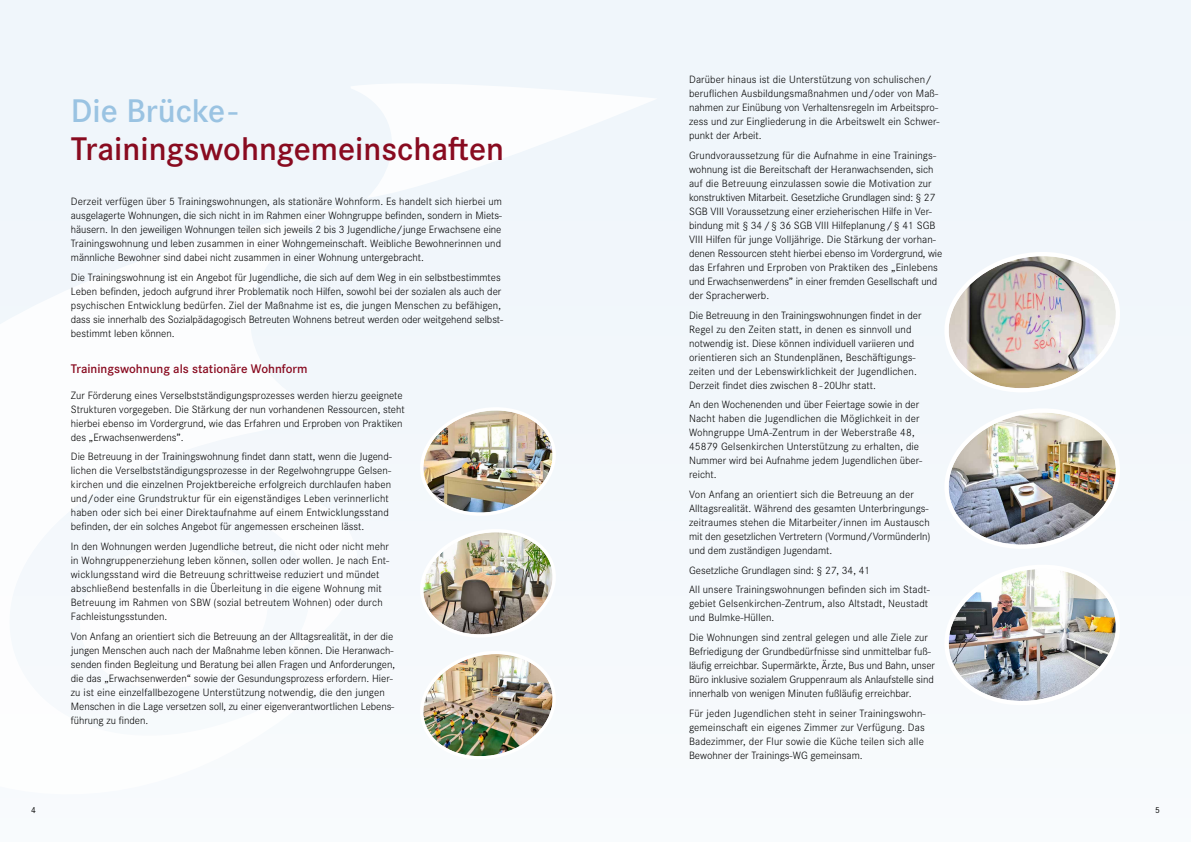
<style>
.page{position:relative;width:1191px;height:842px;background:#f0f6fb}
.page>*{position:absolute;margin:0;border:0;box-sizing:border-box;transform-origin:0 0}
.t1{font:600 34px "Corporate S Pro";color:#890b20}
.t2{font:600 34px "Corporate S Pro";color:#9ac3e2}
.t3{font:600 13px "Corporate S Pro";color:#890b20}
.t4{font:300 11px/14px "Corporate S Pro";color:#000}
.t5{font:9px "Corporate S Pro";color:#000}
</style>
<div class="page">
<svg style="left:0;top:208px;width:359px;height:586px;fill:#fcfdfe"></svg>
<svg style="left:351px;top:84px;width:304px;height:113px"></svg>
<svg style="left:119px;top:472px;width:244px;height:193px"></svg>
<div style="left:72px;top:532px;width:203px;height:166px;background:#fcfdfe"></div>
<img style="left:420px;top:407px;width:136px;height:352px">
<img style="left:945px;top:252px;width:175px;height:453px">
<h1 class="t2" style="left:71px;top:86px;width:168px">Die Brücke-</h1>
<h1 class="t1" style="left:71px;top:124px;width:435px">Trainingswohngemeinschaften</h1>
<p class="t4" style="left:71px;top:194px;width:432px;text-align:justify">Derzeit verfügen über 5 Trainingswohnungen, als stationäre Wohnform. Es handelt sich hierbei um ausgelagerte Wohnungen, die sich nicht in im Rahmen einer Wohngruppe befinden, sondern in Miets&shy;häusern. In den jeweiligen Wohnungen teilen sich jeweils 2 bis 3 Jugendliche/junge Erwachsene eine Trainingswohnung und leben zusammen in einer Wohngemeinschaft. Weibliche Bewohnerinnen und männliche Bewohner sind dabei nicht zusammen in einer Wohnung untergebracht.</p>
<p class="t4" style="left:71px;top:269px;width:434px">Die Trainingswohnung ist ein Angebot für Jugendliche, die sich auf dem Weg in ein selbstbestimmtes Leben befinden, jedoch aufgrund ihrer Problematik noch Hilfen, sowohl bei der sozialen als auch der psychischen Entwicklung bedürfen. Ziel der Maßnahme ist es, die jungen Menschen zu befähigen, dass sie innerhalb des Sozialpädagogisch Betreuten Wohnens betreut werden oder weitgehend selbst&shy;bestimmt leben können.</p>
<p class="t3" style="left:71px;top:359px;width:238px">Trainingswohnung als stationäre Wohnform</p>
<p class="t4" style="left:71px;top:387px;width:335px">Zur Förderung eines Verselbstständigungsprozesses werden hierzu geeignete Strukturen vorgegeben. Die Stärkung der nun vorhandenen Ressourcen, steht hierbei ebenso im Vordergrund, wie das Erfahren und Erproben von Praktiken des „Erwachsenwerdens”.</p>
<p class="t4" style="left:71px;top:449px;width:322px">Die Betreuung in der Trainingswohnung findet dann statt, wenn die Jugend&shy;lichen die Verselbstständigungsprozesse in der Regelwohngruppe Gelsen&shy;kirchen und die einzelnen Projektbereiche erfolgreich durchlaufen haben und/oder eine Grundstruktur für ein eigenständiges Leben verinnerlicht haben oder sich bei einer Direktaufnahme auf einem Entwicklungsstand befinden, der ein solches Angebot für angemessen erscheinen lässt.</p>
<p class="t4" style="left:71px;top:539px;width:320px">In den Wohnungen werden Jugendliche betreut, die nicht oder nicht mehr in Wohngruppenerziehung leben können, sollen oder wollen. Je nach Ent&shy;wicklungsstand wird die Betreuung schrittweise reduziert und mündet abschließend bestenfalls in die Überleitung in die eigene Wohnung mit Betreuung im Rahmen von SBW (sozial betreutem Wohnen) oder durch Fachleistungsstunden.</p>
<p class="t4" style="left:71px;top:628px;width:326px">Von Anfang an orientiert sich die Betreuung an der Alltagsrealität, in der die jungen Menschen auch nach der Maßnahme leben können. Die Heranwach&shy;senden finden Begleitung und Beratung bei allen Fragen und Anforderungen, die das „Erwachsenwerden“ sowie der Gesundungsprozess erfordern. Hier&shy;zu ist eine einzelfallbezogene Unterstützung notwendig, die den jungen Menschen in die Lage versetzen soll, zu einer eigenverantwortlichen Lebens&shy;führung zu finden.</p>
<p class="t4" style="left:689px;top:72px;width:252px">Darüber hinaus ist die Unterstützung von schulischen/ beruflichen Ausbildungsmaßnahmen und/oder von Maß&shy;nahmen zur Einübung von Verhaltensregeln im Arbeitspro&shy;zess und zur Eingliederung in die Arbeitswelt ein Schwer&shy;punkt der Arbeit.</p>
<p class="t4" style="left:689px;top:148px;width:255px">Grundvoraussetzung für die Aufnahme in eine Trainings&shy;wohnung ist die Bereitschaft der Heranwachsenden, sich auf die Betreuung einzulassen sowie die Motivation zur konstruktiven Mitarbeit. Gesetzliche Grundlagen sind: § 27<br>SGB VIII Voraussetzung einer erzieherischen Hilfe in Ver&shy;bindung mit § 34 / § 36 SGB VIII Hilfeplanung / § 41 SGB VIII Hilfen für junge Volljährige. Die Stärkung der vorhan&shy;denen Ressourcen steht hierbei ebenso im Vordergrund, wie das Erfahren und Erproben von Praktiken des „Einlebens und Erwachsenwerdens” in einer fremden Gesellschaft und der Spracherwerb.</p>
<p class="t4" style="left:689px;top:307px;width:234px">Die Betreuung in den Trainingswohnungen findet in der Regel zu den Zeiten statt, in denen es sinnvoll und notwendig ist. Diese können individuell variieren und orientieren sich an Stundenplänen, Beschäftigungs&shy;zeiten und der Lebenswirklichkeit der Jugendlichen.<br>Derzeit findet dies zwischen 8 - 20Uhr statt.</p>
<p class="t4" style="left:689px;top:397px;width:235px">An den Wochenenden und über Feiertage sowie in der Nacht haben die Jugendlichen die Möglichkeit in der Wohngruppe UmA-Zentrum in der Weberstraße 48, 45879 Gelsenkirchen Unterstützung zu erhalten, die Nummer wird bei Aufnahme jedem Jugendlichen über&shy;reicht.</p>
<p class="t4" style="left:689px;top:487px;width:243px">Von Anfang an orientiert sich die Betreuung an der Alltagsrealität. Während des gesamten Unterbringungs&shy;zeitraumes stehen die Mitarbeiter/innen im Austausch mit den gesetzlichen Vertretern (Vormund/VormünderIn) und dem zuständigen Jugendamt.</p>
<p class="t4" style="left:689px;top:559px;width:242px;line-height:19.7px">Gesetzliche Grundlagen sind: § 27, 34, 41<br>All unsere Trainingswohnungen befinden sich im Stadt-</p>
<p class="t4" style="left:689px;top:596px;width:241px">gebiet Gelsenkirchen-Zentrum, also Altstadt, Neustadt und Bulmke-Hüllen.</p>
<p class="t4" style="left:689px;top:630px;width:247px">Die Wohnungen sind zentral gelegen und alle Ziele zur Befriedigung der Grundbedürfnisse sind unmittelbar fuß&shy;läufig erreichbar. Supermärkte, Ärzte, Bus und Bahn, unser Büro inklusive sozialem Gruppenraum als Anlaufstelle sind innerhalb von wenigen Minuten fußläufig erreichbar.</p>
<p class="t4" style="left:689px;top:705px;width:238px">Für jeden Jugendlichen steht in seiner Trainingswohn&shy;gemeinschaft ein eigenes Zimmer zur Verfügung. Das Badezimmer, der Flur sowie die Küche teilen sich alle Bewohner der Trainings-WG gemeinsam.</p>
<p class="t5" style="left:31px;top:803px;width:6px">4</p>
<p class="t5" style="left:1155px;top:803px;width:6px">5</p>
</div>
